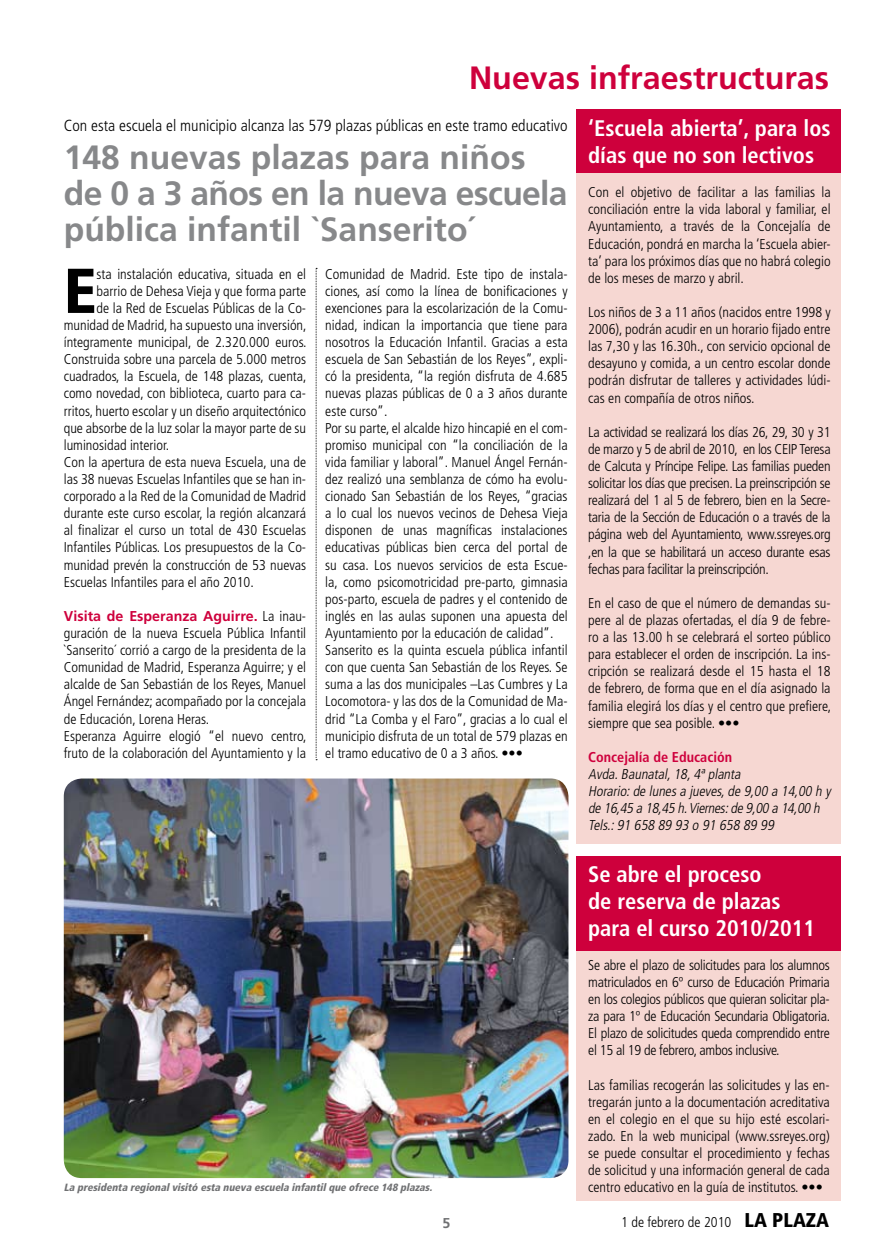
<style>
.page{position:relative;width:893px;height:1255px;background:#fff}
.page>*{position:absolute;margin:0;border:0;box-sizing:border-box;transform-origin:0 0}
.t1{font:900 condensed 63.3px "Frutiger";color:#000}
.t2{font:700 33.6px/36.2px "Frutiger";color:#87888a}
.t3{font:700 32.25px "Frutiger";color:#ce003c}
.t4{font:700 condensed 22.5px/27px "Frutiger";color:#fff}
.t5{font:300 condensed 16.05px "Frutiger";color:#000}
.t6{font:300 condensed 14.25px/17.1px "Frutiger";color:#000;text-align:justify}
.t7{font:italic 300 condensed 14.25px/17.1px "Frutiger";color:#000}
.t8{font:700 condensed 14.25px "Frutiger";color:#ce003c}
.t9{font:700 14.25px "Frutiger";color:#707173}
.t10{font:italic 900 condensed 10.5px "Frutiger";color:#707173}
.s1{font-weight:700;font-stretch:normal;color:#ce003c}
.s2{font-weight:900;font-size:19.95px}
</style>
<div class="page">
<img style="left:64px;top:778px;width:504px;height:399px">
<div style="left:576px;top:940px;width:265px;height:260px;background:#f6d7d2"></div>
<div style="left:576px;top:856px;width:265px;height:94px;background:#ce003c"></div>
<div style="left:576px;top:109px;width:265px;height:65px;background:#ce003c"></div>
<div style="left:576px;top:173px;width:265px;height:670px;background:#f6d7d2"></div>
<svg style="left:316px;top:268px;width:1px;height:492px"></svg>
<h3 class="t3" style="left:469px;top:59px;width:362px">Nuevas infraestructuras</h3>
<p class="t5" style="left:64px;top:116px;width:505px">Con esta escuela el municipio alcanza las 579 plazas públicas en este tramo educativo</p>
<h2 class="t2" style="left:64px;top:139px;width:505px">148 nuevas plazas para niños de 0 a 3 años en la nueva escuela pública infantil `Sanserito´</h2>
<h1 class="t1" style="left:64px;top:253px;width:34px">E</h1>
<p class="t6" style="left:97px;top:265px;width:211px">sta instalación educativa, situada en el</p>
<p class="t6" style="left:325px;top:265px;width:244px;text-align:left">Comunidad de Madrid. Este tipo de instala&shy;ciones, así como la línea de bonificaciones y exenciones para la escolarización de la Comu&shy;nidad, indican la importancia que tiene para nosotros la Educación Infantil. Gracias a esta escuela de San Sebastián de los Reyes”, expli&shy;có la presidenta, “la región disfruta de 4.685 nuevas plazas públicas de 0 a 3 años durante este curso”.<br>Por su parte, el alcalde hizo hincapié en el com&shy;promiso municipal con “la conciliación de la vida familiar y laboral”. Manuel Ángel Fernán&shy;dez realizó una semblanza de cómo ha evolu&shy;cionado San Sebastián de los Reyes, “gracias a lo cual los nuevos vecinos de Dehesa Vieja disponen de unas magníficas instalaciones educativas públicas bien cerca del portal de su casa. Los nuevos servicios de esta Escue&shy;la, como psicomotricidad pre-parto, gimnasia pos-parto, escuela de padres y el contenido de inglés en las aulas suponen una apuesta del Ayuntamiento por la educación de calidad”.<br>Sanserito es la quinta escuela pública infantil con que cuenta San Sebastián de los Reyes. Se suma a las dos municipales –Las Cumbres y La Locomotora- y las dos de la Comunidad de Ma&shy;drid “La Comba y el Faro”, gracias a lo cual el municipio disfruta de un total de 579 plazas en el tramo educativo de 0 a 3 años. •••</p>
<p class="t6" style="left:97px;top:282px;width:211px">barrio de Dehesa Vieja y que forma parte</p>
<p class="t6" style="left:97px;top:299px;width:211px">de la Red de Escuelas Públicas de la Co-</p>
<p class="t6" style="left:64px;top:317px;width:244px">munidad de Madrid, ha supuesto una inversión,</p>
<p class="t6" style="left:64px;top:334px;width:244px">íntegramente municipal, de 2.320.000 euros.</p>
<p class="t6" style="left:64px;top:351px;width:244px">Construida sobre una parcela de 5.000 metros</p>
<p class="t6" style="left:64px;top:368px;width:244px">cuadrados, la Escuela, de 148 plazas, cuenta,</p>
<p class="t6" style="left:64px;top:385px;width:244px">como novedad, con biblioteca, cuarto para ca-</p>
<p class="t6" style="left:64px;top:402px;width:244px">rritos, huerto escolar y un diseño arquitectónico</p>
<p class="t6" style="left:64px;top:419px;width:244px">que absorbe de la luz solar la mayor parte de su</p>
<p class="t6" style="left:64px;top:436px;width:107px">luminosidad interior.</p>
<p class="t6" style="left:64px;top:453px;width:244px">Con la apertura de esta nueva Escuela, una de</p>
<p class="t6" style="left:64px;top:470px;width:244px">las 38 nuevas Escuelas Infantiles que se han in-</p>
<p class="t6" style="left:64px;top:488px;width:244px">corporado a la Red de la Comunidad de Madrid</p>
<p class="t6" style="left:64px;top:505px;width:244px">durante este curso escolar, la región alcanzará</p>
<p class="t6" style="left:64px;top:522px;width:244px">al finalizar el curso un total de 430 Escuelas</p>
<p class="t6" style="left:64px;top:539px;width:244px">Infantiles Públicas. Los presupuestos de la Co-</p>
<p class="t6" style="left:64px;top:556px;width:244px">munidad prevén la construcción de 53 nuevas</p>
<p class="t6" style="left:64px;top:573px;width:192px">Escuelas Infantiles para el año 2010.</p>
<p class="t6" style="left:64px;top:607px;width:244px;text-align:left"><span class="s1">Visita de Esperanza Aguirre.</span> La inau&shy;guración de la nueva Escuela Pública Infantil `Sanserito´ corrió a cargo de la presidenta de la Comunidad de Madrid, Esperanza Aguirre; y el alcalde de San Sebastián de los Reyes, Manuel Ángel Fernández; acompañado por la concejala de Educación, Lorena Heras.<br>Esperanza Aguirre elogió “el nuevo centro, fruto de la colaboración del Ayuntamiento y la</p>
<p class="t10" style="left:64px;top:1181px;width:372px">La presidenta regionalvisitó esta nueva escuela infantilque ofrece 148 plazas.</p>
<h3 class="t4" style="left:588px;top:115px;width:244px">‘Escuela abierta’, para los días que no son lectivos</h3>
<p class="t6" style="left:588px;top:184px;width:244px">Con el objetivo de facilitar a las familias la conciliación entre la vida laboral y familiar, el Ayuntamiento, a través de la Concejalía de Educación, pondrá en marcha la ‘Escuela abier&shy;ta’ para los próximos días que no habrá colegio de los meses de marzo y abril.</p>
<p class="t6" style="left:588px;top:304px;width:244px">Los niños de 3 a 11 años (nacidos entre 1998 y 2006), podrán acudir en un horario fijado entre las 7,30 y las 16.30h., con servicio opcional de desayuno y comida, a un centro escolar donde podrán disfrutar de talleres y actividades lúdi&shy;cas en compañía de otros niños.</p>
<p class="t6" style="left:588px;top:423px;width:244px">La actividad se realizará los días 26, 29, 30 y 31 de marzo y 5 de abril de 2010, en los CEIP Teresa de Calcuta y Príncipe Felipe. Las familias pueden solicitar los días que precisen. La preinscripción se realizará del 1 al 5 de febrero, bien en la Secre&shy;taria de la Sección de Educación o a través de la página web del Ayuntamiento, www.ssreyes.org ,en la que se habilitará un acceso durante esas fechas para facilitar la preinscripción.</p>
<p class="t6" style="left:588px;top:594px;width:244px">En el caso de que el número de demandas su&shy;pere al de plazas ofertadas, el día 9 de febre&shy;ro a las 13.00 h se celebrará el sorteo público para establecer el orden de inscripción. La ins&shy;cripción se realizará desde el 15 hasta el 18 de febrero, de forma que en el día asignado la familia elegirá los días y el centro que prefiere, siempre que sea posible. •••</p>
<p class="t8" style="left:588px;top:748px;width:145px">Concejalía de Educación</p>
<p class="t7" style="left:588px;top:765px;width:247px">Avda.Baunatal,18,4ªplanta<br>Horario:de lunesa jueves,de 9,00 a 14,00 h y de16,45 a 18,45 h.Viernes:de9,00 a 14,00 h Tels.:91 658 89 93 o 91 658 89 99</p>
<h3 class="t4" style="left:588px;top:860px;width:228px">Se abre el proceso<br>de reserva de plazas para el curso 2010/2011</h3>
<p class="t6" style="left:588px;top:956px;width:244px">Se abre el plazo de solicitudes para los alumnos matriculados en 6º curso de Educación Primaria en los colegios públicos que quieran solicitar pla&shy;za para 1º de Educación Secundaria Obligatoria.<br>El plazo de solicitudes queda comprendido entre el 15 al 19 de febrero, ambos inclusive.</p>
<p class="t6" style="left:588px;top:1076px;width:243px">Las familias recogerán las solicitudes y las en&shy;tregarán junto a la documentación acreditativa en el colegio en el que su hijo esté escolari&shy;zado. En la web municipal (www.ssreyes.org) se puede consultar el procedimiento y fechas de solicitud y una información general de cada centro educativo en la guía de institutos. •••</p>
<p class="t9" style="left:442px;top:1214px;width:9px">5</p>
<p class="t6" style="left:621px;top:1213px;width:209px">1 de febrero de 2010 <span class="s2">LA PLAZA</span></p>
</div>
